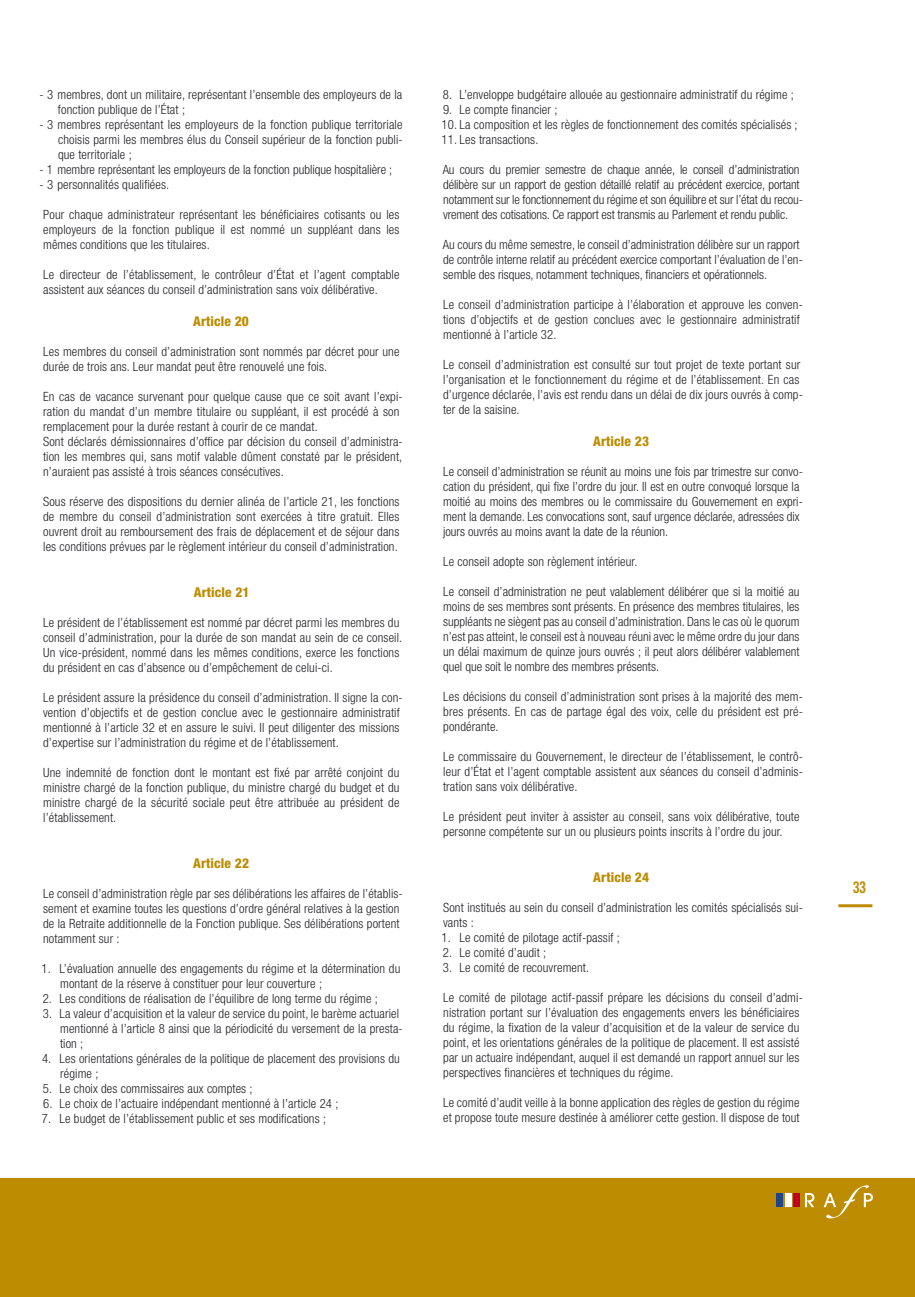
<style>
.page{position:relative;width:915px;height:1297px;background:#fff}
.page>*{position:absolute;margin:0;border:0;box-sizing:border-box;transform-origin:0 0}
.t1{font:700 condensed 16.5px "Helvetica Neue LT";color:#bd8c00;scale:.8 1}
.t2{font:800 condensed 13.5px "Helvetica Neue LT";letter-spacing:.01em;color:#bd8c00}
.t3{font:300 condensed 12.75px/15px "Helvetica Neue LT";letter-spacing:.01em;color:#212125}
.t4{font:300 condensed 12.75px/15px "Helvetica Neue LT";letter-spacing:-.01em;color:#212125}
</style>
<div class="page">
<div style="left:0;top:1178px;width:914px;height:119px;background:#bd8c00"></div>
<hr style="left:838px;top:904px;width:34px;height:3px;background:#bd8c00">
<div style="left:793px;top:1193px;width:6px;height:14px;background:#c0002a"></div>
<div style="left:784px;top:1193px;width:7px;height:14px;background:#fff"></div>
<div style="left:776px;top:1193px;width:6px;height:14px;background:#204287"></div>
<svg style="left:805px;top:1193px;width:9px;height:14px"></svg>
<svg style="left:823px;top:1185px;width:49px;height:33px"></svg>
<p class="t3" style="left:58px;top:87px;width:346px;text-indent:-18px">- 3 membres, dont un militaire, représentant l’ensemble des employeurs de la fonction publique de l’État ;</p>
<p class="t3" style="left:58px;top:117px;width:346px;text-align:justify;text-indent:-18px">- 3 membres représentant les employeurs de la fonction publique territoriale choisis parmi les membres élus du Conseil supérieur de la fonction publi&shy;que territoriale ;</p>
<p class="t3" style="left:40px;top:162px;width:354px">- 1 membre représentant les employeurs de la fonction publique hospitalière ;</p>
<p class="t3" style="left:40px;top:177px;width:131px">- 3 personnalités qualifiées.</p>
<p class="t3" style="left:43px;top:207px;width:358px;text-align:justify">Pour chaque administrateur représentant les bénéficiaires cotisants ou les employeurs de la fonction publique il est nommé un suppléant dans les mêmes conditions que les titulaires.</p>
<p class="t3" style="left:43px;top:267px;width:357px">Le directeur de l’établissement, le contrôleur d’État et l’agent comptable assistent aux séances du conseil d’administration sans voix délibérative.</p>
<p class="t2" style="left:193px;top:312px;width:57px">Article 20</p>
<p class="t3" style="left:43px;top:343px;width:358px">Les membres du conseil d’administration sont nommés par décret pour une durée de trois ans. Leur mandat peut être renouvelé une fois.</p>
<p class="t3" style="left:43px;top:388px;width:361px">En cas de vacance survenant pour quelque cause que ce soit avant l’expi&shy;ration du mandat d’un membre titulaire ou suppléant, il est procédé à son remplacement pour la durée restant à courir de ce mandat.<br>Sont déclarés démissionnaires d’office par décision du conseil d’administra&shy;tion les membres qui, sans motif valable dûment constaté par le président, n’auraient pas assisté à trois séances consécutives.</p>
<p class="t3" style="left:43px;top:493px;width:358px;text-align:justify">Sous réserve des dispositions du dernier alinéa de l’article 21, les fonctions de membre du conseil d’administration sont exercées à titre gratuit. Elles ouvrent droit au remboursement des frais de déplacement et de séjour dans les conditions prévues par le règlement intérieur du conseil d’administration.</p>
<p class="t2" style="left:194px;top:584px;width:57px">Article 21</p>
<p class="t3" style="left:43px;top:615px;width:360px">Le président de l’établissement est nommé par décret parmi les membres du conseil d’administration, pour la durée de son mandat au sein de ce conseil.<br>Un vice-président, nommé dans les mêmes conditions, exerce les fonctions du président en cas d’absence ou d’empêchement de celui-ci.</p>
<p class="t3" style="left:43px;top:690px;width:361px">Le président assure la présidence du conseil d’administration. Il signe la con&shy;vention d’objectifs et de gestion conclue avec le gestionnaire administratif mentionné à l’article 32 et en assure le suivi. Il peut diligenter des missions d’expertise sur l’administration du régime et de l’établissement.</p>
<p class="t3" style="left:43px;top:765px;width:358px;text-align:justify">Une indemnité de fonction dont le montant est fixé par arrêté conjoint du ministre chargé de la fonction publique, du ministre chargé du budget et du ministre chargé de la sécurité sociale peut être attribuée au président de l’établissement.</p>
<p class="t2" style="left:193px;top:855px;width:57px">Article 22</p>
<p class="t3" style="left:43px;top:886px;width:361px">Le conseil d’administration règle par ses délibérations les affaires de l’établis&shy;sement et examine toutes les questions d’ordre général relatives à la gestion de la Retraite additionnelle de la Fonction publique. Ses délibérations portent notamment sur :</p>
<p class="t3" style="left:60px;top:961px;width:341px;text-indent:-19px">1. L’évaluation annuelle des engagements du régime et la détermination du montant de la réserve à constituer pour leur couverture ;</p>
<p class="t3" style="left:43px;top:991px;width:336px">2. Les conditions de réalisation de l’équilibre de long terme du régime ;</p>
<p class="t3" style="left:60px;top:1006px;width:344px;text-indent:-17px">3. La valeur d’acquisition et la valeur de service du point, le barème actuariel mentionné à l’article 8 ainsi que la périodicité du versement de la presta&shy;tion ;</p>
<p class="t3" style="left:60px;top:1051px;width:341px;text-indent:-18px">4. Les orientations générales de la politique de placement des provisions du régime ;</p>
<p class="t3" style="left:43px;top:1081px;width:211px">5. Le choix des commissaires aux comptes ;</p>
<p class="t3" style="left:43px;top:1096px;width:297px">6. Le choix de l’actuaire indépendant mentionné à l’article 24 ;</p>
<p class="t3" style="left:42px;top:1111px;width:286px">7. Le budget de l’établissement public et ses modifications ;</p>
<p class="t3" style="left:443px;top:87px;width:352px">8. L’enveloppe budgétaire allouée au gestionnaire administratif du régime ;</p>
<p class="t3" style="left:443px;top:102px;width:116px">9. Le compte financier ;</p>
<p class="t3" style="left:441px;top:117px;width:357px">10. La composition et les règles de fonctionnement des comités spécialisés ;</p>
<p class="t3" style="left:441px;top:132px;width:98px">11. Les transactions.</p>
<p class="t4" style="left:442px;top:162px;width:361px">Au cours du premier semestre de chaque année, le conseil d’administration délibère sur un rapport de gestion détaillé relatif au précédent exercice, portant notamment sur le fonctionnement du régime et son équilibre et sur l’état du recou&shy;vrement des cotisations. Ce rapport est transmis au Parlement et rendu public.</p>
<p class="t3" style="left:442px;top:237px;width:361px">Au cours du même semestre, le conseil d’administration délibère sur un rapport de contrôle interne relatif au précédent exercice comportant l’évaluation de l’en&shy;semble des risques, notamment techniques, financiers et opérationnels.</p>
<p class="t3" style="left:443px;top:297px;width:361px">Le conseil d’administration participe à l’élaboration et approuve les conven&shy;tions d’objectifs et de gestion conclues avec le gestionnaire administratif mentionné à l’article 32.</p>
<p class="t3" style="left:443px;top:357px;width:361px">Le conseil d’administration est consulté sur tout projet de texte portant sur l’organisation et le fonctionnement du régime et de l’établissement. En cas d’urgence déclarée, l’avis est rendu dans un délai de dix jours ouvrés à comp&shy;ter de la saisine.</p>
<p class="t2" style="left:593px;top:432px;width:57px">Article 23</p>
<p class="t3" style="left:443px;top:463px;width:361px">Le conseil d’administration se réunit au moins une fois par trimestre sur convo&shy;cation du président, qui fixe l’ordre du jour. Il est en outre convoqué lorsque la moitié au moins des membres ou le commissaire du Gouvernement en expri&shy;ment la demande. Les convocations sont, sauf urgence déclarée, adressées dix jours ouvrés au moins avant la date de la réunion.</p>
<p class="t3" style="left:443px;top:553px;width:195px">Le conseil adopte son règlement intérieur.</p>
<p class="t3" style="left:443px;top:583px;width:358px;text-align:justify">Le conseil d’administration ne peut valablement délibérer que si la moitié au moins de ses membres sont présents. En présence des membres titulaires, les suppléants ne siègent pas au conseil d’administration. Dans le cas où le quorum n’est pas atteint, le conseil est à nouveau réuni avec le même ordre du jour dans un délai maximum de quinze jours ouvrés ; il peut alors délibérer valablement quel que soit le nombre des membres présents.</p>
<p class="t3" style="left:443px;top:688px;width:361px;text-align:justify">Les décisions du conseil d’administration sont prises à la majorité des mem&shy;bres présents. En cas de partage égal des voix, celle du président est pré&shy;pondérante.</p>
<p class="t3" style="left:443px;top:748px;width:361px;text-align:justify">Le commissaire du Gouvernement, le directeur de l’établissement, le contrô&shy;leur d’État et l’agent comptable assistent aux séances du conseil d’adminis&shy;tration sans voix délibérative.</p>
<p class="t3" style="left:443px;top:808px;width:357px">Le président peut inviter à assister au conseil, sans voix délibérative, toute personne compétente sur un ou plusieurs points inscrits à l’ordre du jour.</p>
<p class="t2" style="left:593px;top:869px;width:57px">Article 24</p>
<p class="t3" style="left:443px;top:900px;width:361px">Sont institués au sein du conseil d’administration les comités spécialisés sui&shy;vants :</p>
<p class="t3" style="left:441px;top:930px;width:180px">1. Le comité de pilotage actif-passif ;</p>
<p class="t3" style="left:442px;top:945px;width:105px">2. Le comité d’audit ;</p>
<p class="t3" style="left:442px;top:960px;width:148px">3. Le comité de recouvrement.</p>
<p class="t3" style="left:443px;top:990px;width:361px">Le comité de pilotage actif-passif prépare les décisions du conseil d’admi&shy;nistration portant sur l’évaluation des engagements envers les bénéficiaires du régime, la fixation de la valeur d’acquisition et de la valeur de service du point, et les orientations générales de la politique de placement. Il est assisté par un actuaire indépendant, auquel il est demandé un rapport annuel sur les perspectives financières et techniques du régime.</p>
<p class="t3" style="left:443px;top:1095px;width:358px">Le comité d’audit veille à la bonne application des règles de gestion du régime et propose toute mesure destinée à améliorer cette gestion. Il dispose de tout</p>
<p class="t1" style="left:852px;top:877px;width:18px">33</p>
</div>
